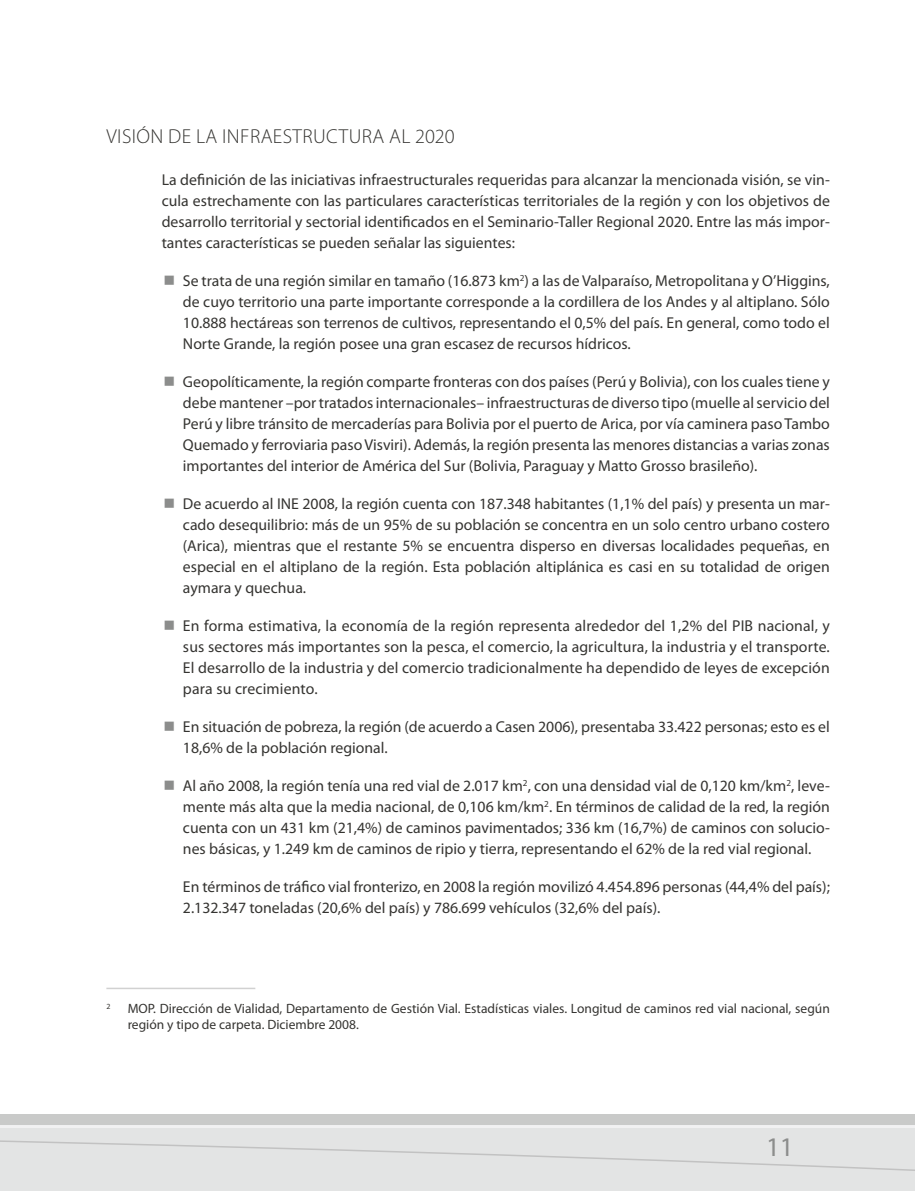
<style>
.page{position:relative;width:915px;height:1191px;background:#fff}
.page>*{position:absolute;margin:0;border:0;box-sizing:border-box;transform-origin:0 0}
.t1{font:27px "Myriad Pro";color:#8c8d8c}
.t2{font:300 20.25px "Myriad Pro";letter-spacing:.02em;color:#353431}
.t3{font:15.75px/21px "Myriad Pro";color:#353431;text-align:justify}
.t4{font:13.5px/16.2px "Myriad Pro";color:#353431}
.s1{color:#8c8d8c}
</style>
<div class="page">
<div style="left:0;top:1125px;width:914px;height:66px;background:#e3e4e4"></div>
<svg style="left:0;top:1114px;width:914px;height:57px"></svg>
<hr style="left:0;top:1125px;width:914px;height:3px;background:#f1f1f2">
<hr style="left:106px;top:987px;width:149px;height:2px;background:#d1d1d1">
<p class="t2" style="left:107px;top:124px;width:349px">VISIÓN DE LA INFRAESTRUCTURA AL 2020</p>
<p class="t3" style="left:162px;top:169px;width:669px">La definición de las iniciativas infraestructurales requeridas para alcanzar la mencionada visión, se vin&shy;cula estrechamente con las particulares características territoriales de la región y con los objetivos de desarrollo territorial y sectorial identificados en el Seminario-Taller regional 2020. Entre las más impor&shy;tantes características se pueden señalar las siguientes:</p>
<p class="t3" style="left:183px;top:270px;width:648px;text-indent:-20px"><span class="s1">■</span> Se trata de una región similar en tamaño (16.873 km<sup>2</sup>) a las de Valparaíso, Metropolitana y O’Higgins, de cuyo territorio una parte importante corresponde a la cordillera de los Andes y al altiplano. Sólo 10.888 hectáreas son terrenos de cultivos, representando el 0,5% del país. En general, como todo el Norte Grande, la región posee una gran escasez de recursos hídricos.</p>
<p class="t3" style="left:183px;top:371px;width:648px;text-indent:-20px"><span class="s1">■</span> Geopolíticamente, la región comparte fronteras con dos países (Perú y Bolivia), con los cuales tiene y debe mantener –por tratados internacionales– infraestructuras de diverso tipo (muelle al servicio del Perú y libre tránsito de mercaderías para Bolivia por el puerto de Arica, por vía caminera paso Tambo Quemado y ferroviaria paso Visviri). Además, la región presenta las menores distancias a varias zonas importantes del interior de América del Sur (Bolivia, Paraguay y Matto Grosso brasileño).</p>
<p class="t3" style="left:183px;top:493px;width:648px;text-indent:-20px"><span class="s1">■</span> De acuerdo al INE 2008, la región cuenta con 187.348 habitantes (1,1% del país) y presenta un mar&shy;cado desequilibrio: más de un 95% de su población se concentra en un solo centro urbano costero (Arica), mientras que el restante 5% se encuentra disperso en diversas localidades pequeñas, en especial en el altiplano de la región. Esta población altiplánica es casi en su totalidad de origen aymara y quechua.</p>
<p class="t3" style="left:183px;top:615px;width:648px;text-indent:-20px"><span class="s1">■</span> En forma estimativa, la economía de la región representa alrededor del 1,2% del PIB nacional, y sus sectores más importantes son la pesca, el comercio, la agricultura, la industria y el transporte.<br>El desarrollo de la industria y del comercio tradicionalmente ha dependido de leyes de excepción para su crecimiento.</p>
<p class="t3" style="left:183px;top:716px;width:648px;text-indent:-20px"><span class="s1">■</span> En situación de pobreza, la región (de acuerdo a Casen 2006), presentaba 33.422 personas; esto es el<br>18,6% de la población regional.</p>
<p class="t3" style="left:183px;top:775px;width:648px;text-indent:-20px"><span class="s1">■</span> Al año 2008, la región tenía una red vial de 2.017 km , con una densidad vial de 0,120 km/km<sup>2</sup>, leve&shy;mente más alta que la media nacional, de 0,106 km/km<sup>2</sup>. En términos de calidad de la red, la región cuenta con un 431 km (21,4%) de caminos pavimentados; 336 km (16,7%) de caminos con solucio&shy;nes básicas, y 1.249 km de caminos de ripio y tierra, representando el 62% de la red vial regional.</p>
<p class="t3" style="left:183px;top:876px;width:648px">En términos de tráfico vial fronterizo, en 2008 la región movilizó 4.454.896 personas (44,4% del país);<br>2.132.347 toneladas (20,6% del país) y 786.699 vehículos (32,6% del país).</p>
<p class="t4" style="left:128px;top:1000px;width:703px">MOP. Dirección de Vialidad, Departamento de Gestión Vial. Estadísticas viales. Longitud de caminos red vial nacional, según región y tipo de carpeta. Diciembre 2008.</p>
<h1 class="t1" style="left:765px;top:1130px;width:29px">11</h1>
</div>
